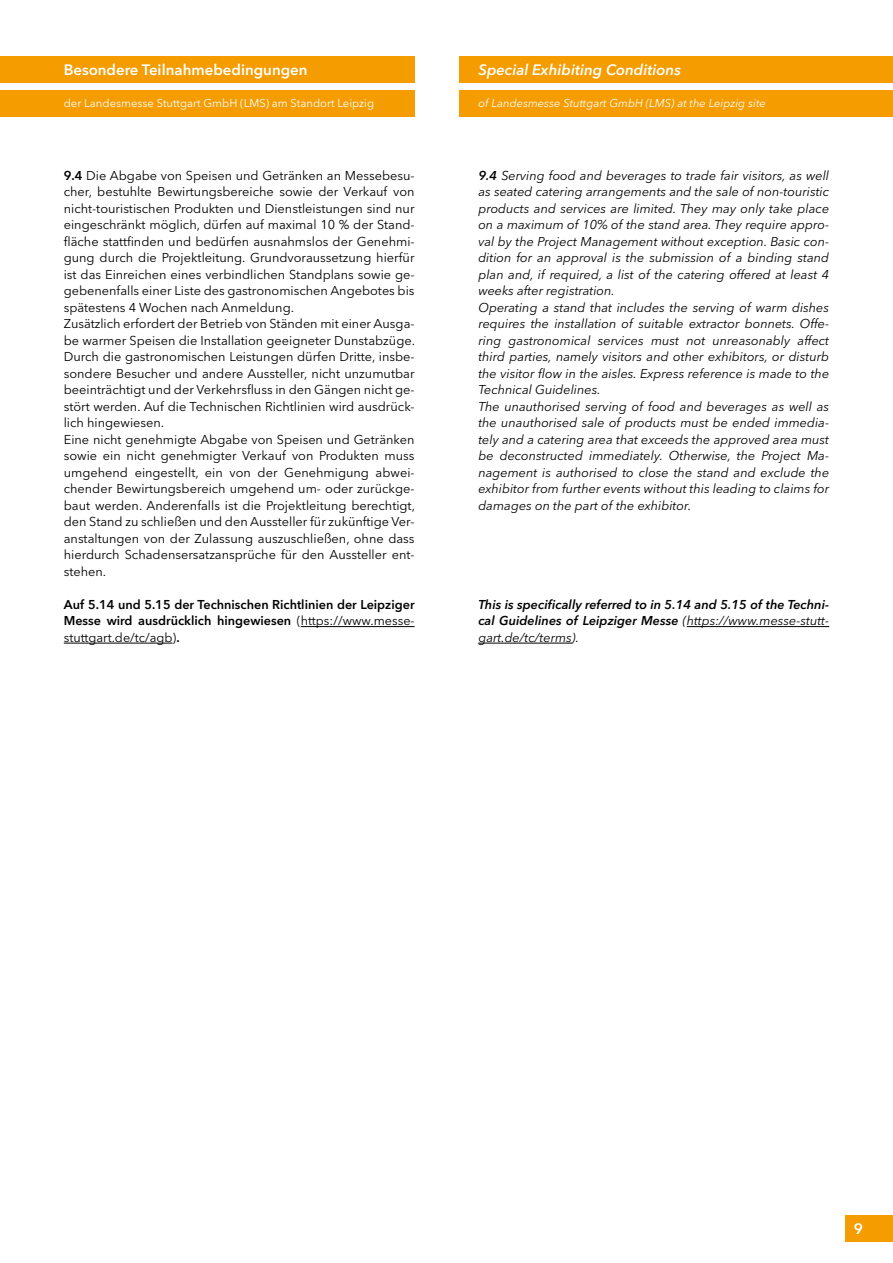
<style>
.page{position:relative;width:893px;height:1263px;background:#fff}
.page>*{position:absolute;margin:0;border:0;box-sizing:border-box;transform-origin:0 0}
.t1{font:600 15px "Avenir Next LT Pro";color:#fff}
.t2{font:italic 600 15px "Avenir Next LT Pro";color:#fff}
.t3{font:12.75px/16.5px "Avenir Next LT Pro";color:#000;text-align:justify}
.t4{font:italic 12.75px/16.5px "Avenir Next LT Pro";color:#000;text-align:justify}
.t5{font:italic 600 12.75px/16.5px "Avenir Next LT Pro";color:#000;text-align:justify}
.t6{font:600 12.75px/16.5px "Avenir Next LT Pro";color:#000;text-align:justify}
.t7{font:11.25px "Avenir Next LT Pro";color:#fff}
.t8{font:italic 11.25px "Avenir Next LT Pro";color:#fff}
.s1{font-weight:600}
.s2{font-weight:400}
</style>
<div class="page">
<div style="left:0;top:56px;width:415px;height:27px;background:#f59c00"></div>
<div style="left:459px;top:56px;width:434px;height:27px;background:#f59c00"></div>
<div style="left:0;top:90px;width:415px;height:27px;background:#f59c00"></div>
<div style="left:459px;top:90px;width:434px;height:27px;background:#f59c00"></div>
<div style="left:845px;top:1215px;width:48px;height:27px;background:#f59c00"></div>
<hr style="left:687px;top:626px;width:142px;height:1px;background:#000">
<hr style="left:478px;top:643px;width:94px;height:1px;background:#000">
<hr style="left:301px;top:626px;width:114px;height:1px;background:#000">
<hr style="left:64px;top:643px;width:109px;height:1px;background:#000">
<p class="t1" style="left:64px;top:61px;width:245px">Besondere Teilnahmebedingungen</p>
<p class="t7" style="left:64px;top:96px;width:312px">der Landesmesse Stuttgart GmbH (LMS) am Standort Leipzig</p>
<p class="t3" style="left:64px;top:167px;width:352px"><span class="s1">9.4</span> Die Abgabe von Speisen und Getränken an Messebesu&shy;cher, bestuhlte Bewirtungsbereiche sowie der Verkauf von nicht-touristischen Produkten und Dienstleistungen sind nur eingeschränkt möglich, dürfen auf maximal 10 % der Stand&shy;fläche stattfinden und bedürfen ausnahmslos der Genehmi&shy;gung durch die Projektleitung. Grundvoraussetzung hierfür ist das Einreichen eines verbindlichen Standplans sowie ge&shy;gebenenfalls einer Liste des gastronomischen Angebotes bis spätestens 4 Wochen nach Anmeldung.</p>
<p class="t3" style="left:64px;top:316px;width:353px">Zusätzlich erfordert der Betrieb von Ständen mit einer Ausga&shy;be warmer Speisen die Installation geeigneter Dunstabzüge.<br>Durch die gastronomischen Leistungen dürfen Dritte, insbe&shy;sondere Besucher und andere Aussteller, nicht unzumutbar beeinträchtigt und der Verkehrsfluss in den Gängen nicht ge&shy;stört werden. Auf die Technischen Richtlinien wird ausdrück&shy;lich hingewiesen.</p>
<p class="t3" style="left:64px;top:431px;width:353px">Eine nicht genehmigte Abgabe von Speisen und Getränken sowie ein nicht genehmigter Verkauf von Produkten muss umgehend eingestellt, ein von der Genehmigung abwei&shy;chender Bewirtungsbereich umgehend um- oder zurückge&shy;baut werden. Anderenfalls ist die Projektleitung berechtigt, den Stand zu schließen und den Aussteller für zukünftige Ver&shy;anstaltungen von der Zulassung auszuschließen, ohne dass hierdurch Schadensersatzansprüche für den Aussteller ent&shy;stehen.</p>
<p class="t6" style="left:64px;top:596px;width:352px">Auf 5.14 und 5.15 der Technischen Richtlinien der Leipziger Messe wird ausdrücklich hingewiesen <span class="s2">(https://www.messe&shy;stuttgart.de/tc/agb)</span>.</p>
<p class="t2" style="left:478px;top:61px;width:204px">Special Exhibiting Conditions</p>
<p class="t8" style="left:478px;top:96px;width:289px">of Landesmesse Stuttgart GmbH (LMS) at the Leipzig site</p>
<p class="t4" style="left:478px;top:167px;width:352px"><span class="s1">9.4</span> Serving food and beverages to trade fair visitors, as well as seated catering arrangements and the sale of non-touristic products and services are limited. They may only take place on a maximum of 10% of the stand area. They require appro&shy;val by the Project Management without exception. Basic con&shy;dition for an approval is the submission of a binding stand plan and, if required, a list of the catering offered at least 4 weeks after registration.</p>
<p class="t4" style="left:478px;top:299px;width:352px">Operating a stand that includes the serving of warm dishes requires the installation of suitable extractor bonnets. Offe&shy;ring gastronomical services must not unreasonably affect third parties, namely visitors and other exhibitors, or disturb the visitor flow in the aisles. Express reference is made to the Technical Guidelines.</p>
<p class="t4" style="left:478px;top:398px;width:352px">The unauthorised serving of food and beverages as well as the unauthorised sale of products must be ended immedia&shy;tely and a catering area that exceeds the approved area must be deconstructed immediately. Otherwise, the Project Ma&shy;nagement is authorised to close the stand and exclude the exhibitor from further events without this leading to claims for damages on the part of the exhibitor.</p>
<p class="t5" style="left:478px;top:596px;width:352px">This is specifically referred to in 5.14 and 5.15 of the Techni&shy;cal Guidelines of Leipziger Messe <span class="s2">(https://www.messe-stutt&shy;gart.de/tc/terms).</span></p>
<p class="t1" style="left:854px;top:1219px;width:11px">9</p>
</div>
